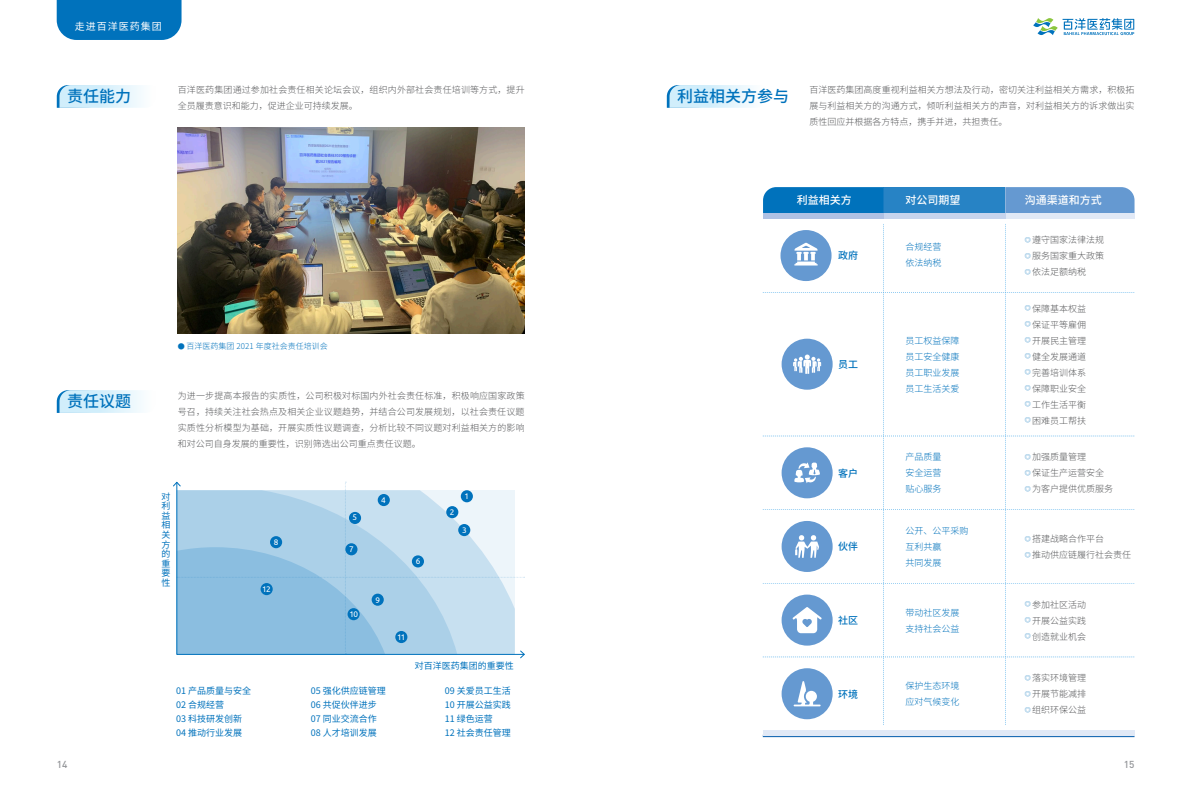
<style>
.page{position:relative;width:1191px;height:808px;background:#fff}
.page>*{position:absolute;margin:0;border:0;box-sizing:border-box;transform-origin:0 0}
._1_1_1_1{font:500 16px "Source Han Sans CN";color:#0072bc}
.正文{font:500 11px "Source Han Sans CN";color:#fff}
.正文-2{font:500 10px "Source Han Sans CN";color:#0072bc}
.t1{font:10px "Source Han Sans CN";letter-spacing:.1em;color:#fff}
.t2{font:500 10px "DIN";color:#939598}
.正文-3{font:300 9px/16px "Source Han Sans CN";color:#57585a;text-align:justify}
.正文-4{font:9px "Source Han Sans CN";color:#0072bc}
.正文-5{font:300 9px "Source Han Sans CN";color:#0072bc}
.内文{font:9px/9.5px "Source Han Sans CN";color:#0072bc;text-align:justify}
.t3{font:8.2px "Ubuntu";color:#fff}
.图注{font:300 8px "Source Han Sans CN";color:#0072bc}
.s1{font-size:7px}
.s2{font-size:6px;color:#0072bc}
</style>
<div class="page">
<div style="left:57px;top:0;width:124px;height:40px;background:#0072bc"></div>
<svg style="left:1033px;top:18px;width:101px;height:18px"></svg>
<svg style="left:667px;top:85px;width:85px;height:23px"></svg>
<hr style="left:763px;top:736px;width:371px;height:1px;background:#015aaa">
<div style="left:763px;top:730px;width:371px;height:6px;background:#e1e9f6"></div>
<div style="left:883px;top:187px;width:122px;height:26px;background:#2783c5"></div>
<div style="left:1005px;top:187px;width:129px;height:26px;background:#6599d1"></div>
<div style="left:763px;top:187px;width:120px;height:26px;background:#0072bc"></div>
<div style="left:763px;top:213px;width:371px;height:6px;background:#e1e9f6"></div>
<div style="left:763px;top:213px;width:242px;height:6px;background:#c6d4ed"></div>
<div style="left:763px;top:213px;width:120px;height:6px;background:#aec1e4"></div>
<svg style="left:763px;top:224px;width:371px;height:501px"></svg>
<img style="left:178px;top:128px;width:347px;height:206px">
<svg style="left:57px;top:85px;width:85px;height:23px"></svg>
<svg style="left:57px;top:390px;width:85px;height:23px"></svg>
<svg style="left:173px;top:481px;width:352px;height:178px"></svg>
<div style="left:446px;top:506px;width:12px;height:12px;background:#0072bc;border-radius:50%"></div>
<div style="left:458px;top:524px;width:12px;height:12px;background:#0072bc;border-radius:50%"></div>
<div style="left:461px;top:490px;width:12px;height:12px;background:#0072bc;border-radius:50%"></div>
<div style="left:345px;top:543px;width:12px;height:12px;background:#0072bc;border-radius:50%"></div>
<div style="left:372px;top:594px;width:12px;height:12px;background:#0072bc;border-radius:50%"></div>
<div style="left:412px;top:555px;width:12px;height:12px;background:#0072bc;border-radius:50%"></div>
<div style="left:378px;top:494px;width:12px;height:12px;background:#0072bc;border-radius:50%"></div>
<div style="left:349px;top:512px;width:12px;height:12px;background:#0072bc;border-radius:50%"></div>
<div style="left:270px;top:536px;width:12px;height:12px;background:#0072bc;border-radius:50%"></div>
<div style="left:347px;top:608px;width:13px;height:12px;background:#0072bc;border-radius:50%"></div>
<div style="left:395px;top:631px;width:12px;height:12px;background:#0072bc;border-radius:50%"></div>
<div style="left:260px;top:583px;width:13px;height:12px;background:#0072bc;border-radius:50%"></div>
<p class="t1" style="left:75px;top:21px;width:88px">走进百洋医药集团</p>
<p class="_1_1_1_1" style="left:67px;top:87px;width:65px">责任能力</p>
<p class="正文-3" style="left:178px;top:82px;width:348px">百洋医药集团通过参加社会责任相关论坛会议，组织内外部社会责任培训等方式，提升全员履责意识和能力，促进企业可持续发展。</p>
<p class="_1_1_1_1" style="left:67px;top:392px;width:65px">责任议题</p>
<p class="图注" style="left:178px;top:342px;width:151px"><span class="s1">●</span> 百洋医药集团 2021 年度社会责任培训会</p>
<p class="正文-3" style="left:178px;top:388px;width:348px">为进一步提高本报告的实质性，公司积极对标国内外社会责任标准，积极响应国家政策号召，持续关注社会热点及相关企业议题趋势，并结合公司发展规划，以社会责任议题实质性分析模型为基础，开展实质性议题调查，分析比较不同议题对利益相关方的影响和对公司自身发展的重要性，识别筛选出公司重点责任议题。</p>
<p class="内文" style="left:161px;top:492px;width:10px">对利益相关方的重要性</p>
<p class="t3" style="left:274px;top:537px;width:6px">8</p>
<p class="t3" style="left:262px;top:584px;width:10px">12</p>
<p class="t3" style="left:352px;top:512px;width:6px">5</p>
<p class="t3" style="left:349px;top:544px;width:6px">7</p>
<p class="t3" style="left:349px;top:609px;width:10px">10</p>
<p class="t3" style="left:381px;top:495px;width:6px">4</p>
<p class="t3" style="left:416px;top:556px;width:6px">6</p>
<p class="t3" style="left:450px;top:507px;width:6px">2</p>
<p class="t3" style="left:464px;top:491px;width:6px">1</p>
<p class="t3" style="left:462px;top:525px;width:6px">3</p>
<p class="t3" style="left:375px;top:595px;width:6px">9</p>
<p class="t3" style="left:397px;top:632px;width:10px">11</p>
<p class="内文" style="left:415px;top:661px;width:100px">对百洋医药集团的重要性</p>
<p class="正文-4" style="left:176px;top:686px;width:77px">01 产品质量与安全</p>
<p class="正文-4" style="left:176px;top:700px;width:50px">02 合规经营</p>
<p class="正文-4" style="left:176px;top:713px;width:68px">03 科技研发创新</p>
<p class="正文-4" style="left:176px;top:727px;width:68px">04 推动行业发展</p>
<p class="正文-4" style="left:311px;top:686px;width:77px">05 强化供应链管理</p>
<p class="正文-4" style="left:311px;top:700px;width:68px">06 共促伙伴进步</p>
<p class="正文-4" style="left:311px;top:713px;width:68px">07 同业交流合作</p>
<p class="正文-4" style="left:311px;top:727px;width:68px">08 ⼈才培训发展</p>
<p class="正文-4" style="left:445px;top:686px;width:68px">09 关爱员工生活</p>
<p class="正文-4" style="left:445px;top:700px;width:68px">10 开展公益实践</p>
<p class="正文-4" style="left:445px;top:713px;width:50px">11 绿色运营</p>
<p class="正文-4" style="left:445px;top:727px;width:68px">12 社会责任管理</p>
<p class="_1_1_1_1" style="left:677px;top:87px;width:113px">利益相关方参与</p>
<p class="正文-3" style="left:809px;top:82px;width:326px">百洋医药集团高度重视利益相关方想法及行动，密切关注利益相关方需求，积极拓展与利益相关方的沟通方式，倾听利益相关方的声音，对利益相关方的诉求做出实质性回应并根据各方特点，携手并进，共担责任。</p>
<p class="正文" style="left:797px;top:194px;width:56px">利益相关方</p>
<p class="正文" style="left:905px;top:194px;width:56px">对公司期望</p>
<p class="正文" style="left:1025px;top:194px;width:78px">沟通渠道和方式</p>
<p class="正文-2" style="left:838px;top:250px;width:21px">政府</p>
<p class="正文-2" style="left:838px;top:359px;width:21px">员工</p>
<p class="正文-2" style="left:838px;top:467px;width:21px">客户</p>
<p class="正文-2" style="left:838px;top:541px;width:21px">伙伴</p>
<p class="正文-2" style="left:838px;top:615px;width:21px">社区</p>
<p class="正文-2" style="left:838px;top:688px;width:21px">环境</p>
<p class="正文-5" style="left:905px;top:242px;width:37px">合规经营</p>
<p class="正文-5" style="left:905px;top:258px;width:37px">依法纳税</p>
<p class="正文-5" style="left:905px;top:335px;width:55px">员工权益保障</p>
<p class="正文-5" style="left:905px;top:351px;width:55px">员工安全健康</p>
<p class="正文-5" style="left:905px;top:367px;width:55px">员工职业发展</p>
<p class="正文-5" style="left:905px;top:383px;width:55px">员工生活关爱</p>
<p class="正文-5" style="left:905px;top:452px;width:37px">产品质量</p>
<p class="正文-5" style="left:905px;top:468px;width:37px">安全运营</p>
<p class="正文-5" style="left:905px;top:484px;width:37px">贴心服务</p>
<p class="正文-5" style="left:905px;top:525px;width:64px">公开、公平采购</p>
<p class="正文-5" style="left:905px;top:541px;width:37px">互利共赢</p>
<p class="正文-5" style="left:905px;top:557px;width:37px">共同发展</p>
<p class="正文-5" style="left:905px;top:607px;width:55px">带动社区发展</p>
<p class="正文-5" style="left:905px;top:623px;width:55px">支持社会公益</p>
<p class="正文-5" style="left:905px;top:681px;width:55px">保护生态环境</p>
<p class="正文-5" style="left:905px;top:697px;width:55px">应对气候变化</p>
<p class="正文-3" style="left:1025px;top:232px;width:81px"><span class="s2">◎</span> 遵守国家法律法规</p>
<p class="正文-3" style="left:1025px;top:248px;width:81px"><span class="s2">◎</span> 服务国家重大政策</p>
<p class="正文-3" style="left:1025px;top:264px;width:63px"><span class="s2">◎</span> 依法足额纳税</p>
<p class="正文-3" style="left:1025px;top:300px;width:63px"><span class="s2">◎</span> 保障基本权益</p>
<p class="正文-3" style="left:1025px;top:316px;width:63px"><span class="s2">◎</span> 保证平等雇佣</p>
<p class="正文-3" style="left:1025px;top:332px;width:63px"><span class="s2">◎</span> 开展民主管理</p>
<p class="正文-3" style="left:1025px;top:348px;width:63px"><span class="s2">◎</span> 健全发展通道</p>
<p class="正文-3" style="left:1025px;top:364px;width:63px"><span class="s2">◎</span> 完善培训体系</p>
<p class="正文-3" style="left:1025px;top:380px;width:63px"><span class="s2">◎</span> 保障职业安全</p>
<p class="正文-3" style="left:1025px;top:396px;width:63px"><span class="s2">◎</span> 工作生活平衡</p>
<p class="正文-3" style="left:1025px;top:412px;width:63px"><span class="s2">◎</span> 困难员工帮扶</p>
<p class="正文-3" style="left:1025px;top:449px;width:63px"><span class="s2">◎</span> 加强质量管理</p>
<p class="正文-3" style="left:1025px;top:465px;width:81px"><span class="s2">◎</span> 保证生产运营安全</p>
<p class="正文-3" style="left:1025px;top:481px;width:90px"><span class="s2">◎</span> 为客户提供优质服务</p>
<p class="正文-3" style="left:1025px;top:531px;width:81px"><span class="s2">◎</span> 搭建战略合作平台</p>
<p class="正文-3" style="left:1025px;top:547px;width:108px"><span class="s2">◎</span> 推动供应链履行社会责任</p>
<p class="正文-3" style="left:1025px;top:596px;width:63px"><span class="s2">◎</span> 参加社区活动</p>
<p class="正文-3" style="left:1025px;top:612px;width:63px"><span class="s2">◎</span> 开展公益实践</p>
<p class="正文-3" style="left:1025px;top:628px;width:63px"><span class="s2">◎</span> 创造就业机会</p>
<p class="正文-3" style="left:1025px;top:670px;width:63px"><span class="s2">◎</span> 落实环境管理</p>
<p class="正文-3" style="left:1025px;top:686px;width:63px"><span class="s2">◎</span> 开展节能减排</p>
<p class="正文-3" style="left:1025px;top:702px;width:63px"><span class="s2">◎</span> 组织环保公益</p>
<p class="t2" style="left:57px;top:758px;width:12px">14</p>
<p class="t2" style="left:1123px;top:758px;width:12px">15</p>
</div>
